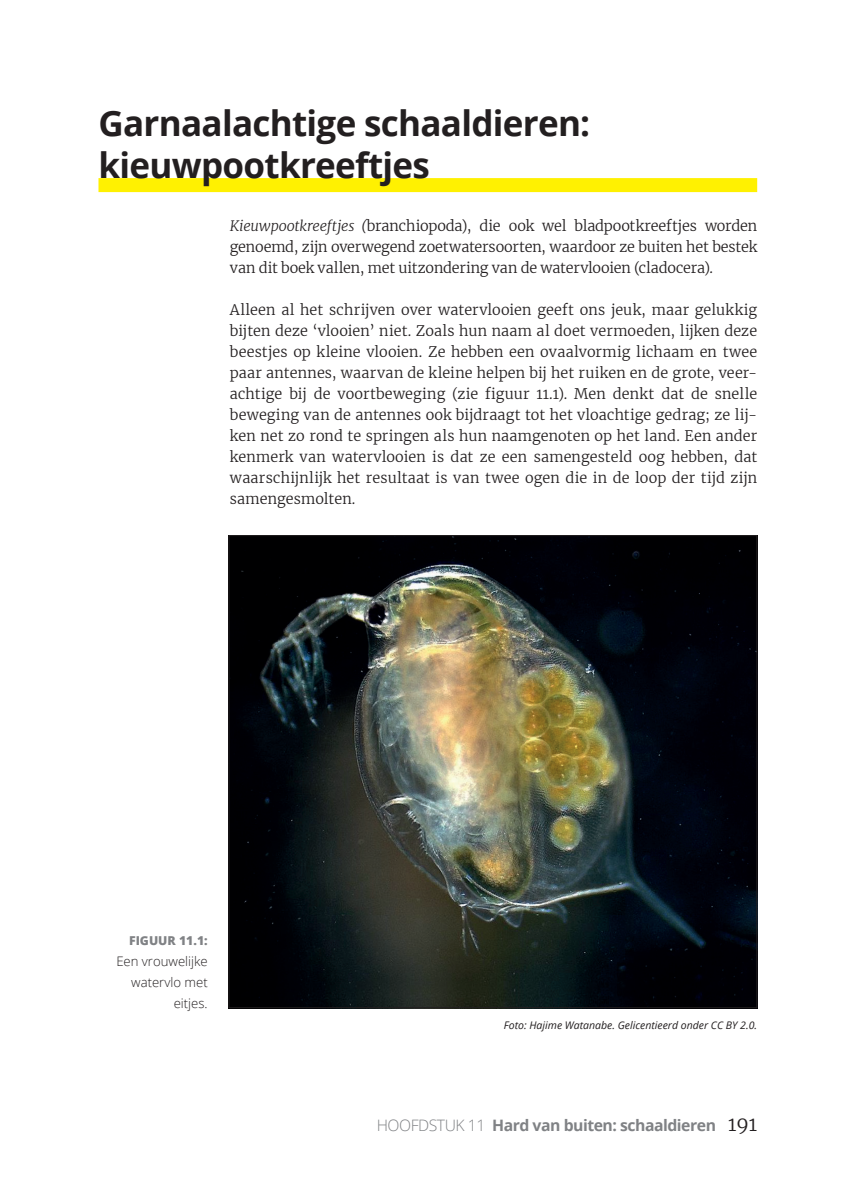
<style>
.page{position:relative;width:857px;height:1189px;background:#fff}
.page>*{position:absolute;margin:0;border:0;box-sizing:border-box;transform-origin:0 0}
.t1{font:700 35px/42px "Open Sans";letter-spacing:-.02em;color:#231f20}
.t2{font:700 15.75px "Open Sans";letter-spacing:-.03em;color:#808285}
.t3{font:300 14.35px/21px "Merriweather";color:#231f20;text-align:justify}
.t4{font:300 13.12px/21px "Open Sans";color:#231f20;text-align:right}
.t5{font:800 12.25px "Open Sans";color:#808285}
.t6{font:italic 10.5px "Open Sans";color:#231f20}
.s1{font-style:italic}
.s2{font-weight:300}
.s3{font-family:"Merriweather";font-weight:300;font-size:19.25px;color:#231f20}
</style>
<div class="page">
<div style="left:98px;top:178px;width:659px;height:14px;background:#fff101"></div>
<img style="left:230px;top:537px;width:525px;height:469px">
<h1 class="t1" style="left:98px;top:101px;width:493px">Garnaalachtige schaaldieren: kieuwpootkreeftjes</h1>
<p class="t3" style="left:230px;top:215px;width:528px"><span class="s1">Kieuwpootkreeftjes (</span>branchiopoda), die ook wel bladpootkreeftjes worden genoemd, zijn overwegend zoetwatersoorten, waardoor ze buiten het bestek van dit boek vallen, met uitzondering van de watervlooien (cladocera).</p>
<p class="t3" style="left:230px;top:299px;width:528px">Alleen al het schrijven over watervlooien geeft ons jeuk, maar gelukkig bijten deze ‘vlooien’ niet. Zoals hun naam al doet vermoeden, lijken deze beestjes op kleine vlooien. Ze hebben een ovaalvormig lichaam en twee paar antennes, waarvan de kleine helpen bij het ruiken en de grote, veer&shy;achtige bij de voortbeweging (zie figuur 11.1). Men denkt dat de snelle beweging van de antennes ook bijdraagt tot het vloachtige gedrag; ze lij&shy;ken net zo rond te springen als hun naamgenoten op het land. Een ander kenmerk van watervlooien is dat ze een samengesteld oog hebben, dat waarschijnlijk het resultaat is van twee ogen die in de loop der tijd zijn samengesmolten.</p>
<p class="t5" style="left:129px;top:931px;width:80px">FIGUUR 11.1:</p>
<p class="t4" style="left:116px;top:950px;width:93px">Een vrouwelijke watervlo met eitjes.</p>
<p class="t6" style="left:504px;top:1018px;width:255px">Foto: Hajime Watanabe. Gelicentieerd onder CC BY 2.0.</p>
<p class="t2" style="left:376px;top:1113px;width:382px"><span class="s2">Hoo fdstuk 11</span> Hard van buiten: schaaldieren <span class="s3">191</span></p>
</div>
